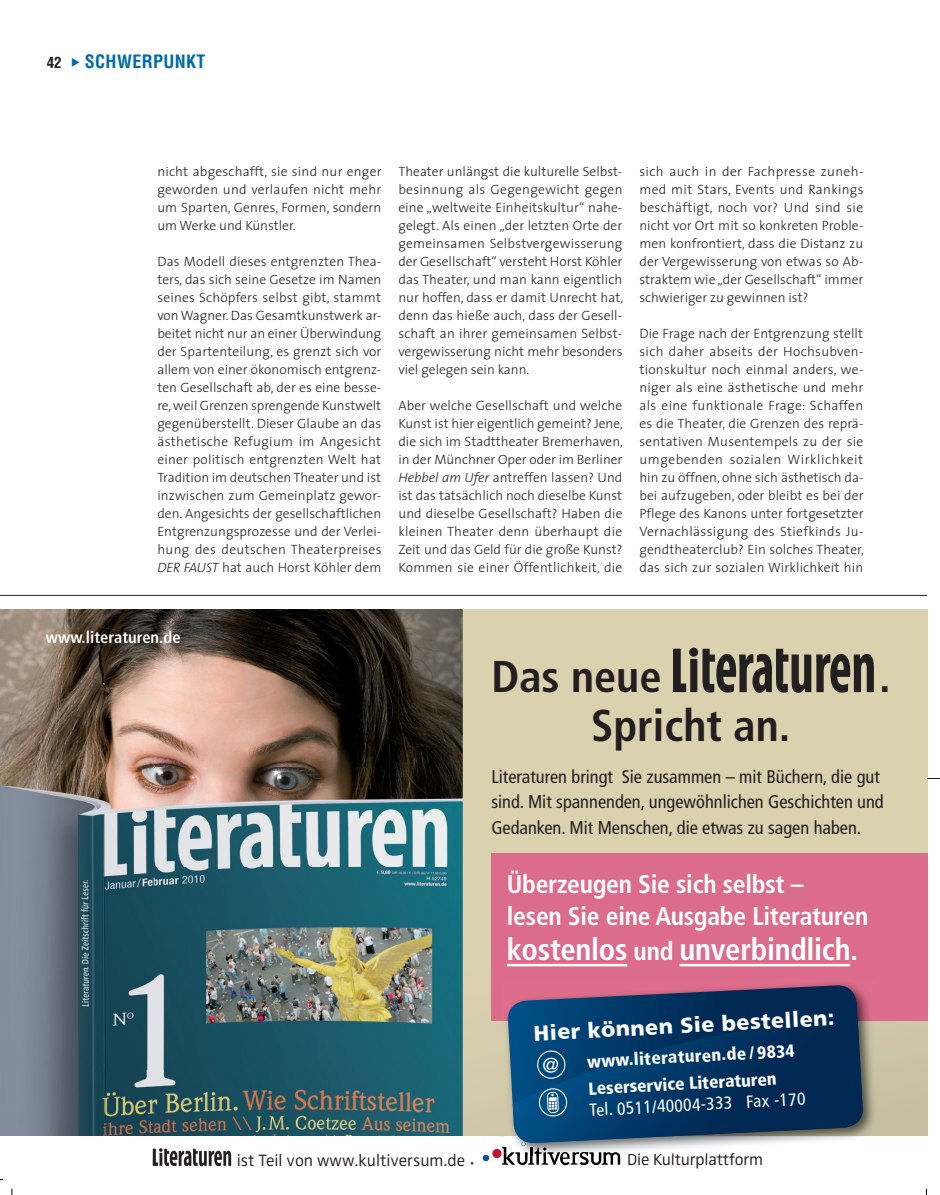
<style>
.page{position:relative;width:940px;height:1195px;background:#fff}
.page>*{position:absolute;margin:0;border:0;box-sizing:border-box;transform-origin:0 0}
.t1{font:700 condensed 44.4px "Frutiger LT Std";color:#231f20}
.t2{font:700 condensed 30.75px "Frutiger LT Std";letter-spacing:-.01em;color:#fff}
.t3{font:700 condensed 25.65px/32.4px "Frutiger LT Std";letter-spacing:-.01em;color:#fff}
.t4{font:900 21.45px "Frutiger LT Std";color:#fff}
.t5{font:condensed 18.3px/25.3px "Frutiger LT Std";color:#231f20}
.t6{font:700 condensed 18px "Helvetica LT Std";letter-spacing:.02em;color:#006ba6}
.t7{font:900 condensed 17.55px/27.2px "Frutiger LT Std";color:#fff}
.t8{font:condensed 17.55px "Frutiger LT Std";color:#fff}
.t9{font:16.95px "Zwo LF w 3";color:#231f20}
.t10{font:700 condensed 16.5px "Frutiger LT Std";color:#fff}
.t11{font:300 13.5px/18px "The Sans";letter-spacing:.005em;color:#231f20;text-align:justify}
.s1{font-size:15px;color:#231f20}
.s2{font-style:italic}
.s3{font-size:25.65px}
</style>
<div class="page">
<img style="left:0;top:610px;width:463px;height:459px">
<img style="left:0;top:767px;width:51px;height:369px">
<img style="left:50px;top:1069px;width:413px;height:67px">
<div style="left:463px;top:610px;width:464px;height:526px;background:#dad1af"></div>
<div style="left:491px;top:853px;width:436px;height:168px;background:#dc6c8b"></div>
<hr style="left:507px;top:964px;width:120px;height:2px;background:#fff">
<hr style="left:679px;top:964px;width:171px;height:2px;background:#fff">
<img style="left:672px;top:648px;width:203px;height:46px">
<img style="left:152px;top:1149px;width:79px;height:18px">
<img style="left:813px;top:983px;width:63px;height:153px">
<svg style="left:507px;top:985px;width:356px;height:32px"></svg>
<svg style="left:11px;top:1188px;width:2px;height:7px"></svg>
<svg style="left:925px;top:1188px;width:2px;height:7px"></svg>
<hr style="left:0;top:595px;width:927px;height:1px;background:#231f20">
<svg style="left:927px;top:778px;width:13px;height:1px"></svg>
<svg style="left:482px;top:1017px;width:381px;height:148px;background:#395f7f"></svg>
<h3 class="t6" style="left:47px;top:50px;width:160px"><span class="s1">42</span> ◆ SCHWERPUNKT</h3>
<p class="t11" style="left:157px;top:162px;width:226px">nicht abgeschafft, sie sind nur enger geworden und verlaufen nicht mehr um Sparten, Genres, Formen, sondern um Werke und Künstler.</p>
<p class="t11" style="left:157px;top:252px;width:226px">Das Modell dieses entgrenzten Thea&shy;ters, das sich seine Gesetze im Namen seines Schöpfers selbst gibt, stammt von Wagner. Das Gesamtkunstwerk ar&shy;beitet nicht nur an einer Überwindung der Spartenteilung, es grenzt sich vor allem von einer ökonomisch entgrenz&shy;ten Gesellschaft ab, der es eine besse&shy;re, weil Grenzen sprengende Kunstwelt gegenüberstellt. Dieser Glaube an das ästhetische Refugium im Angesicht einer politisch entgrenzten Welt hat Tradition im deutschen Theater und ist inzwischen zum Gemeinplatz gewor&shy;den. Angesichts der gesellschaftlichen Entgrenzungsprozesse und der Verlei&shy;hung des deutschen Theaterpreises <span class="s2">DER FAUST</span> hat auch Horst Köhler dem</p>
<p class="t11" style="left:398px;top:162px;width:226px">Theater unlängst die kulturelle Selbst&shy;besinnung als Gegengewicht gegen eine „weltweite Einheitskultur“ nahe&shy;gelegt. Als einen „der letzten Orte der gemeinsamen Selbstvergewisserung der Gesellschaft“ versteht Horst Köhler das Theater, und man kann eigentlich nur hoffen, dass er damit Unrecht hat, denn das hieße auch, dass der Gesell&shy;schaft an ihrer gemeinsamen Selbst&shy;vergewisserung nicht mehr besonders viel gelegen sein kann.</p>
<p class="t11" style="left:398px;top:396px;width:226px">Aber welche Gesellschaft und welche Kunst ist hier eigentlich gemeint? Jene, die sich im Stadttheater Bremerhaven, in der Münchner Oper oder im Berliner <span class="s2">Hebbel am Ufer</span> antreffen lassen? Und ist das tatsächlich noch dieselbe Kunst und dieselbe Gesellschaft? Haben die kleinen Theater denn überhaupt die Zeit und das Geld für die große Kunst?<br>Kommen sie einer Öffentlichkeit, die</p>
<p class="t11" style="left:639px;top:162px;width:226px">sich auch in der Fachpresse zuneh&shy;med mit Stars, Events und Rankings beschäftigt, noch vor? Und sind sie nicht vor Ort mit so konkreten Proble&shy;men konfrontiert, dass die Distanz zu der Vergewisserung von etwas so Ab&shy;straktem wie „der Gesellschaft“ immer schwieriger zu gewinnen ist?</p>
<p class="t11" style="left:639px;top:324px;width:226px">Die Frage nach der Entgrenzung stellt sich daher abseits der Hochsubven&shy;tionskultur noch einmal anders, we&shy;niger als eine ästhetische und mehr als eine funktionale Frage: Schaffen es die Theater, die Grenzen des reprä&shy;sentativen Musentempels zu der sie umgebenden sozialen Wirklichkeit hin zu öffnen, ohne sich ästhetisch da&shy;bei aufzugeben, oder bleibt es bei der Pflege des Kanons unter fortgesetzter Vernachlässigung des Stiefkinds Ju&shy;gendtheaterclub? Ein solches Theater, das sich zur sozialen Wirklichkeit hin</p>
<p class="t10" style="left:46px;top:627px;width:136px">www.literaturen.de</p>
<h1 class="t1" style="left:491px;top:650px;width:172px">Das neue</h1>
<h1 class="t1" style="left:591px;top:699px;width:201px">Spricht an.</h1>
<h1 class="t1" style="left:879px;top:650px;width:13px">.</h1>
<h3 class="t5" style="left:491px;top:764px;width:394px">Literaturen bringt Sie zusammen – mit Büchern, die gut sind. Mit spannenden, ungewöhnlichen Geschichten und<br>Gedanken. Mit Menschen, die etwas zu sagen haben.</h3>
<h3 class="t3" style="left:507px;top:867px;width:363px">Überzeugen Sie sich selbst –<br>lesen Sie eine Ausgabe Literaturen</h3>
<h2 class="t2" style="left:507px;top:931px;width:353px">kostenlos <span class="s3">und</span> unverbindlich.</h2>
<h3 class="t4" style="left:533px;top:1020px;width:302px;rotate:-3deg">Hier können Sie bestellen:</h3>
<p class="t7" style="left:586px;top:1048px;width:209px;rotate:-3deg">www.literaturen.de / 9834<br>Leserservice Literaturen</p>
<p class="t8" style="left:589px;top:1100px;width:218px;rotate:-3deg">Tel. 0511/40004-333 Fax -170</p>
<p class="t9" style="left:237px;top:1150px;width:230px">ist Teil von www.kultiversum.de</p>
<p class="t9" style="left:627px;top:1150px;width:138px">Die Kulturplattform</p>
</div>
